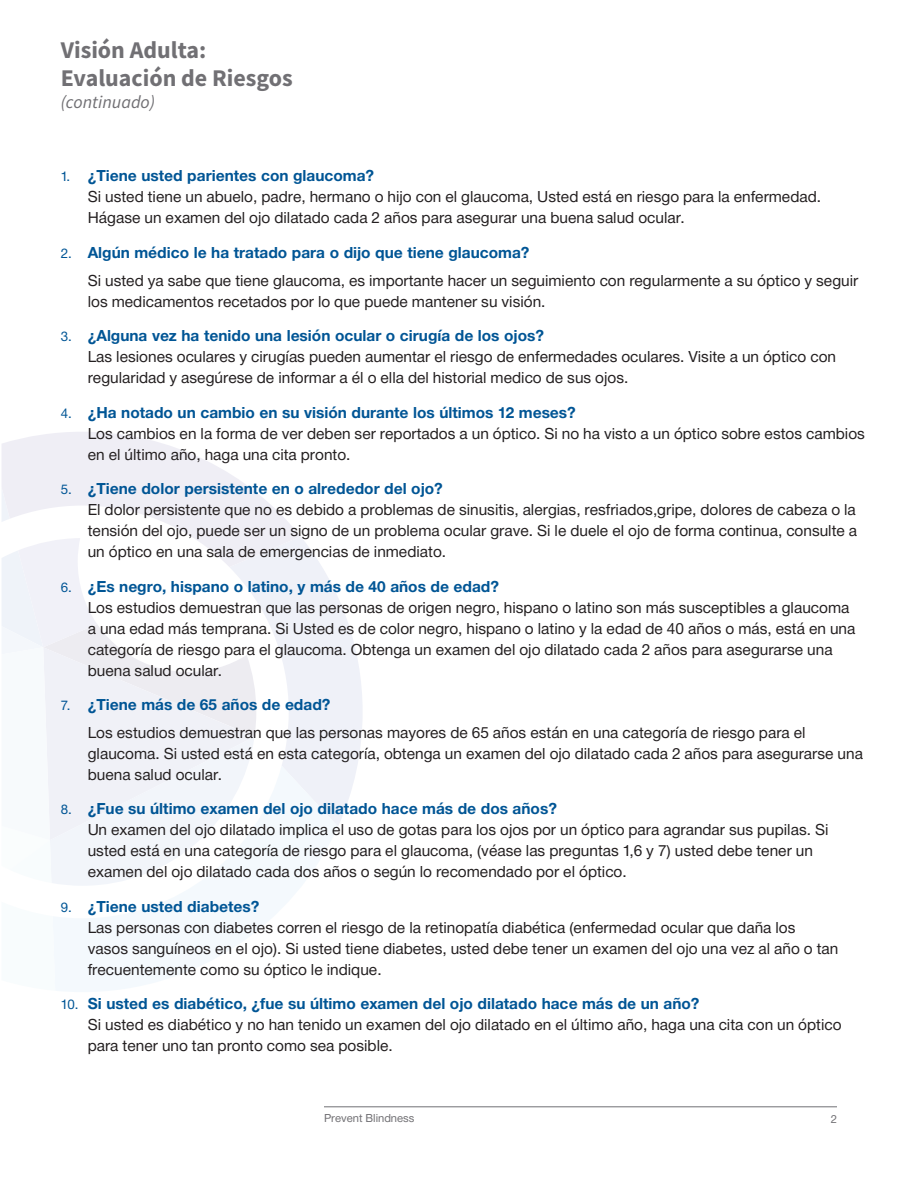
<style>
.page{position:relative;width:918px;height:1188px;background:#fff}
.page>*{position:absolute;margin:0;border:0;box-sizing:border-box;transform-origin:0 0}
.t1{font:700 24px "Source Sans Pro";color:#717074}
.t2{font:italic 18px "Source Sans Pro";color:#717074}
.t3{font:16.5px/21px "Helvetica Neue H55";color:#231f20}
.t4{font:16.5px "Helvetica Neue H75";color:#005595}
.t5{font:12px "Helvetica Neue H55";color:#717074}
.s1{font-size:14.25px;color:#005595}
.s2{font-family:"Helvetica Neue H75";color:#005595}
.s3{font-family:"Helvetica Neue H55";font-size:14.25px}
</style>
<div class="page">
<svg style="left:55px;top:886px;width:246px;height:106px;fill:#f4f9fd"></svg>
<svg style="left:53px;top:917px;width:2px;height:40px"></svg>
<svg style="left:2px;top:432px;width:360px;height:454px"></svg>
<hr style="left:324px;top:1107px;width:513px;height:1px;background:#717074">
<p class="t1" style="left:61px;top:33px;width:147px">Visión Adulta:</p>
<p class="t1" style="left:61px;top:62px;width:234px">Evaluación de Riesgos</p>
<p class="t2" style="left:61px;top:91px;width:96px">(continuado)</p>
<p class="t3" style="left:88px;top:167px;width:735px;text-indent:-27px"><span class="s1">1.</span> <span class="s2">¿Tiene usted parientes con glaucoma?<br></span>Si usted tiene un abuelo, padre, hermano o hijo con el glaucoma, Usted está en riesgo para la enfermedad.<br>Hágase un examen del ojo dilatado cada 2 años para asegurar una buena salud ocular.</p>
<p class="t4" style="left:61px;top:241px;width:470px"><span class="s3">2.</span> Algún médico le ha tratado para o dijo que tiene glaucoma?</p>
<p class="t3" style="left:88px;top:271px;width:772px">Si usted ya sabe que tiene glaucoma, es importante hacer un seguimiento con regularmente a su óptico y seguir los medicamentos recetados por lo que puede mantener su visión.</p>
<p class="t3" style="left:88px;top:327px;width:750px;text-indent:-27px"><span class="s1">3.</span> <span class="s2">¿Alguna vez ha tenido una lesión ocular o cirugía de los ojos?<br></span>Las lesiones oculares y cirugías pueden aumentar el riesgo de enfermedades oculares. Visite a un óptico con regularidad y asegúrese de informar a él o ella del historial medico de sus ojos.</p>
<p class="t3" style="left:88px;top:403px;width:779px;text-indent:-27px"><span class="s1">4.</span> <span class="s2">¿Ha notado un cambio en su visión durante los últimos 12 meses?<br></span>Los cambios en la forma de ver deben ser reportados a un óptico. Si no ha visto a un óptico sobre estos cambios en el último año, haga una cita pronto.</p>
<p class="t3" style="left:88px;top:480px;width:771px;text-indent:-27px"><span class="s1">5.</span> <span class="s2">¿Tiene dolor persistente en o alrededor del ojo?<br></span>El dolor persistente que no es debido a problemas de sinusitis, alergias, resfriados,gripe, dolores de cabeza o la tensión del ojo, puede ser un signo de un problema ocular grave. Si le duele el ojo de forma continua, consulte a un óptico en una sala de emergencias de inmediato.</p>
<p class="t3" style="left:88px;top:577px;width:769px;text-indent:-27px"><span class="s1">6.</span> <span class="s2">¿Es negro, hispano o latino, y más de 40 años de edad?<br></span>Los estudios demuestran que las personas de origen negro, hispano o latino son más susceptibles a glaucoma a una edad más temprana. Si Usted es de color negro, hispano o latino y la edad de 40 años o más, está en una categoría de riesgo para el glaucoma. Obtenga un examen del ojo dilatado cada 2 años para asegurarse una buena salud ocular.</p>
<p class="t4" style="left:61px;top:694px;width:271px"><span class="s3">7.</span> ¿Tiene más de 65 años de edad?</p>
<p class="t3" style="left:88px;top:723px;width:777px">Los estudios demuestran que las personas mayores de 65 años están en una categoría de riesgo para el glaucoma. Si usted está en esta categoría, obtenga un examen del ojo dilatado cada 2 años para asegurarse una buena salud ocular.</p>
<p class="t3" style="left:88px;top:800px;width:742px;text-indent:-27px"><span class="s1">8.</span> <span class="s2">¿Fue su último examen del ojo dilatado hace más de dos años?<br></span>Un examen del ojo dilatado implica el uso de gotas para los ojos por un óptico para agrandar sus pupilas. Si usted está en una categoría de riesgo para el glaucoma, (véase las preguntas 1,6 y 7) usted debe tener un examen del ojo dilatado cada dos años o según lo recomendado por el óptico.</p>
<p class="t3" style="left:88px;top:897px;width:752px;text-indent:-27px"><span class="s1">9.</span> <span class="s2">¿Tiene usted diabetes?<br></span>Las personas con diabetes corren el riesgo de la retinopatía diabética (enfermedad ocular que daña los vasos sanguíneos en el ojo). Si usted tiene diabetes, usted debe tener un examen del ojo una vez al año o tan frecuentemente como su óptico le indique.</p>
<p class="t3" style="left:88px;top:995px;width:755px;text-indent:-27px"><span class="s1">10.</span> <span class="s2">Si usted es diabético, ¿fue su último examen del ojo dilatado hace más de un año?<br></span>Si usted es diabético y no han tenido un examen del ojo dilatado en el último año, haga una cita con un óptico para tener uno tan pronto como sea posible.</p>
<p class="t5" style="left:324px;top:1110px;width:92px">Prevent Blindness</p>
<p class="t5" style="left:831px;top:1111px;width:8px">2</p>
</div>
